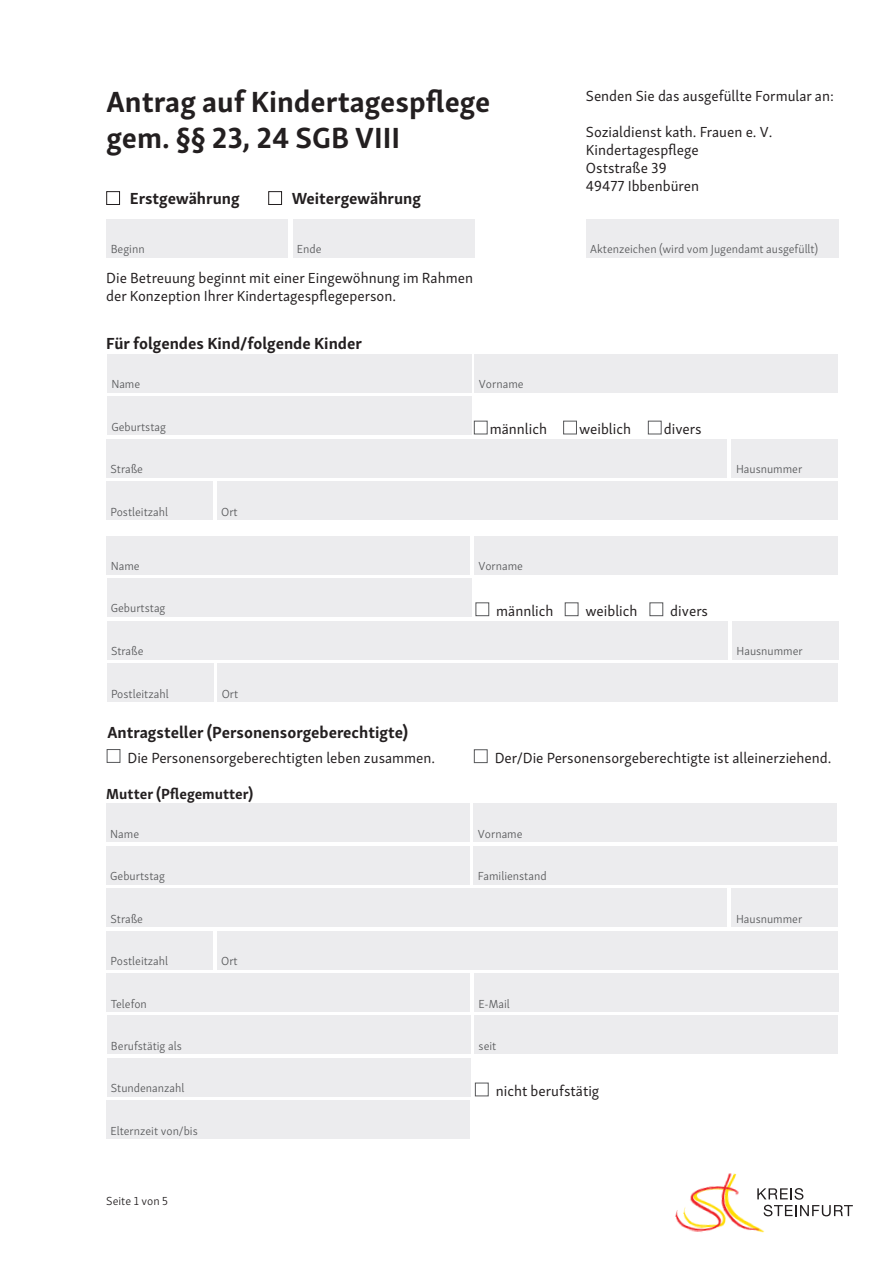
<style>
.page{position:relative;width:893px;height:1263px;background:#fff}
.page>*{position:absolute;margin:0;border:0;box-sizing:border-box;transform-origin:0 0}
.t1{font:700 30px/36px "Skolar Sans Latn";color:#231f20}
.t2{font:700 16.5px "Skolar Sans Latn";color:#231f20}
.t3{font:15px/18px "Skolar Sans Latn";color:#231f20}
.t4{font:700 15px "Skolar Sans Latn";color:#231f20}
.t5{font:300 12px "Skolar Sans Latn";color:#57585a}
.t6{font:300 12px "Skolar Sans Latn";color:#231f20}
</style>
<div class="page">
<svg style="left:773px;top:1188px;width:80px;height:28px"></svg>
<img style="left:675px;top:1173px;width:98px;height:60px">
<div style="left:106px;top:191px;width:14px;height:14px;border:1px solid #231f20"></div>
<div style="left:268px;top:191px;width:14px;height:14px;border:1px solid #231f20"></div>
<div style="left:586px;top:219px;width:252px;height:38px;background:#ececee"></div>
<div style="left:107px;top:397px;width:364px;height:38px;background:#ececee"></div>
<div style="left:475px;top:354px;width:363px;height:38px;background:#ececee"></div>
<div style="left:107px;top:354px;width:364px;height:38px;background:#ececee"></div>
<div style="left:474px;top:421px;width:13px;height:13px;border:1px solid #57585a"></div>
<div style="left:563px;top:421px;width:14px;height:13px;border:1px solid #57585a"></div>
<div style="left:648px;top:421px;width:13px;height:13px;border:1px solid #57585a"></div>
<div style="left:106px;top:439px;width:621px;height:38px;background:#ececee"></div>
<div style="left:732px;top:439px;width:106px;height:38px;background:#ececee"></div>
<div style="left:217px;top:482px;width:621px;height:38px;background:#ececee"></div>
<div style="left:106px;top:482px;width:107px;height:38px;background:#ececee"></div>
<div style="left:107px;top:578px;width:364px;height:39px;background:#ececee"></div>
<div style="left:474px;top:536px;width:364px;height:38px;background:#ececee"></div>
<div style="left:107px;top:536px;width:363px;height:38px;background:#ececee"></div>
<div style="left:476px;top:603px;width:13px;height:13px;border:1px solid #57585a"></div>
<div style="left:565px;top:603px;width:13px;height:13px;border:1px solid #57585a"></div>
<div style="left:650px;top:603px;width:13px;height:13px;border:1px solid #57585a"></div>
<div style="left:107px;top:621px;width:621px;height:38px;background:#ececee"></div>
<div style="left:732px;top:621px;width:107px;height:38px;background:#ececee"></div>
<div style="left:217px;top:663px;width:621px;height:39px;background:#ececee"></div>
<div style="left:107px;top:663px;width:106px;height:39px;background:#ececee"></div>
<div style="left:107px;top:749px;width:13px;height:14px;border:1px solid #57585a"></div>
<div style="left:474px;top:749px;width:13px;height:14px;border:1px solid #57585a"></div>
<div style="left:106px;top:846px;width:364px;height:38px;background:#ececee"></div>
<div style="left:107px;top:973px;width:363px;height:39px;background:#ececee"></div>
<div style="left:474px;top:846px;width:364px;height:38px;background:#ececee"></div>
<div style="left:474px;top:973px;width:365px;height:39px;background:#ececee"></div>
<div style="left:474px;top:803px;width:363px;height:39px;background:#ececee"></div>
<div style="left:106px;top:803px;width:364px;height:39px;background:#ececee"></div>
<div style="left:106px;top:888px;width:621px;height:39px;background:#ececee"></div>
<div style="left:732px;top:888px;width:106px;height:39px;background:#ececee"></div>
<div style="left:217px;top:931px;width:621px;height:38px;background:#ececee"></div>
<div style="left:106px;top:931px;width:107px;height:38px;background:#ececee"></div>
<div style="left:107px;top:1058px;width:363px;height:38px;background:#ececee"></div>
<div style="left:106px;top:1101px;width:364px;height:38px;background:#ececee"></div>
<div style="left:474px;top:1015px;width:364px;height:39px;background:#ececee"></div>
<div style="left:107px;top:1015px;width:363px;height:39px;background:#ececee"></div>
<div style="left:475px;top:1083px;width:13px;height:13px;border:1px solid #57585a"></div>
<div style="left:106px;top:219px;width:182px;height:38px;background:#ececee"></div>
<div style="left:293px;top:219px;width:182px;height:38px;background:#ececee"></div>
<h1 class="t1" style="left:106px;top:81px;width:385px">Antrag auf Kindertagespflege gem. §§ 23, 24 SGB VIII</h1>
<p class="t2" style="left:130px;top:185px;width:111px">Erstgewährung</p>
<p class="t2" style="left:292px;top:185px;width:131px">Weitergewährung</p>
<p class="t5" style="left:111px;top:240px;width:35px">Beginn</p>
<p class="t5" style="left:297px;top:240px;width:26px">Ende</p>
<p class="t3" style="left:106px;top:267px;width:368px">Die Betreuung beginnt mit einer Eingewöhnung im Rahmen der Konzeption Ihrer Kindertagespflegeperson.</p>
<p class="t2" style="left:106px;top:329px;width:257px">Für folgendes Kind/folgende Kinder</p>
<p class="t3" style="left:586px;top:85px;width:249px">Senden Sie das ausgefüllte Formular an:</p>
<p class="t3" style="left:586px;top:121px;width:188px">Sozialdienst kath. Frauen e. V.<br>Kindertagespflege<br>Oststraße 39<br>49477 Ibbenbüren</p>
<p class="t5" style="left:590px;top:240px;width:230px">Aktenzeichen (wird vom Jugendamt ausgefüllt)</p>
<p class="t5" style="left:111px;top:375px;width:30px">Name</p>
<p class="t5" style="left:479px;top:375px;width:46px">Vorname</p>
<p class="t3" style="left:490px;top:419px;width:59px">männlich</p>
<p class="t3" style="left:579px;top:419px;width:53px">weiblich</p>
<p class="t3" style="left:664px;top:419px;width:39px">divers</p>
<p class="t5" style="left:111px;top:460px;width:34px">Straße</p>
<p class="t5" style="left:736px;top:460px;width:68px">Hausnummer</p>
<p class="t5" style="left:111px;top:503px;width:59px">Postleitzahl</p>
<p class="t5" style="left:221px;top:503px;width:18px">Ort</p>
<p class="t5" style="left:111px;top:418px;width:56px">Geburtstag</p>
<p class="t5" style="left:111px;top:557px;width:30px">Name</p>
<p class="t5" style="left:478px;top:557px;width:46px">Vorname</p>
<p class="t3" style="left:496px;top:601px;width:59px">männlich</p>
<p class="t3" style="left:586px;top:601px;width:53px">weiblich</p>
<p class="t3" style="left:670px;top:601px;width:39px">divers</p>
<p class="t5" style="left:111px;top:642px;width:34px">Straße</p>
<p class="t5" style="left:736px;top:642px;width:68px">Hausnummer</p>
<p class="t5" style="left:111px;top:684px;width:59px">Postleitzahl</p>
<p class="t5" style="left:222px;top:684px;width:18px">Ort</p>
<p class="t2" style="left:107px;top:719px;width:302px">Antragsteller (Personensorgeberechtigte)</p>
<p class="t3" style="left:127px;top:747px;width:309px">Die Personensorgeberechtigten leben zusammen.</p>
<p class="t3" style="left:495px;top:747px;width:338px">Der/Die Personensorgeberechtigte ist alleinerziehend.</p>
<p class="t4" style="left:106px;top:781px;width:149px">Mutter (Pflegemutter)</p>
<p class="t5" style="left:111px;top:599px;width:56px">Geburtstag</p>
<p class="t5" style="left:110px;top:824px;width:30px">Name</p>
<p class="t5" style="left:478px;top:824px;width:46px">Vorname</p>
<p class="t5" style="left:110px;top:867px;width:56px">Geburtstag</p>
<p class="t5" style="left:478px;top:867px;width:70px">Familienstand</p>
<p class="t5" style="left:111px;top:909px;width:34px">Straße</p>
<p class="t5" style="left:736px;top:909px;width:68px">Hausnummer</p>
<p class="t5" style="left:111px;top:952px;width:59px">Postleitzahl</p>
<p class="t5" style="left:221px;top:952px;width:18px">Ort</p>
<p class="t5" style="left:111px;top:995px;width:38px">Telefon</p>
<p class="t5" style="left:478px;top:995px;width:33px">E-Mail</p>
<p class="t5" style="left:111px;top:1037px;width:72px">Berufstätig als</p>
<p class="t5" style="left:479px;top:1037px;width:19px">seit</p>
<p class="t5" style="left:111px;top:1079px;width:75px">Stundenanzahl</p>
<p class="t5" style="left:110px;top:1122px;width:89px">Elternzeit von/bis</p>
<p class="t6" style="left:106px;top:1192px;width:63px">Seite 1 von 5</p>
<p class="t3" style="left:496px;top:1081px;width:105px">nicht berufstätig</p>
</div>
